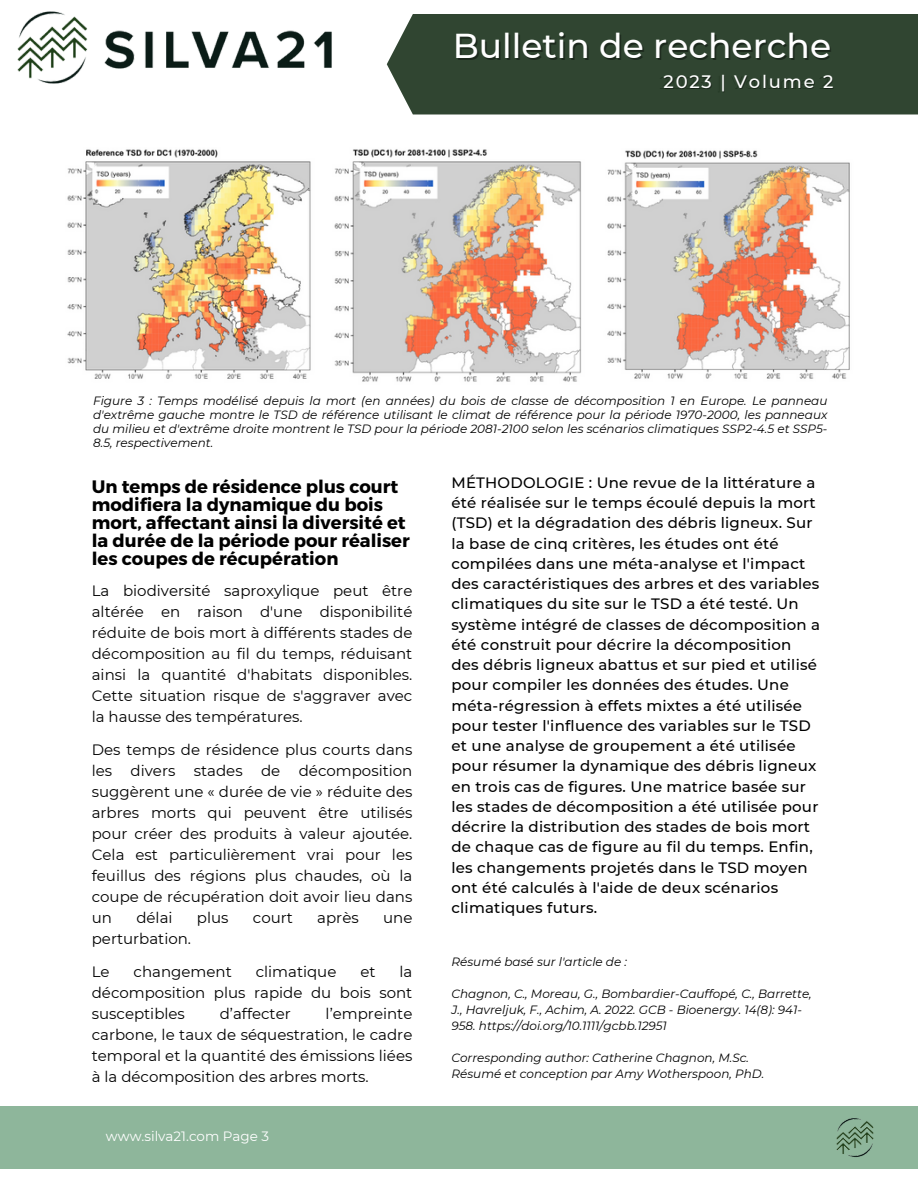
<style>
.page{position:relative;width:918px;height:1188px;background:#fff}
.page>*{position:absolute;margin:0;border:0;box-sizing:border-box;transform-origin:0 0}
.t1{font:500 34.5px "Montserrat";color:#fff}
.t2{font:700 18px/18px "Montserrat";color:#000}
.t3{font:500 18px "Montserrat";letter-spacing:.1em;color:#fff}
.t4{font:500 15px/20.2px "Montserrat";letter-spacing:.015em;color:#000}
.t5{font:15px/21px "Montserrat";color:#000;text-align:justify}
.t6{font:13.5px "Montserrat";color:#fff}
.t7{font:italic 12px/14px "Montserrat";color:#000;text-align:justify}
</style>
<div class="page">
<div style="left:0;top:1106px;width:918px;height:63px;background:#8eb69b"></div>
<img style="left:836px;top:1118px;width:38px;height:39px">
<img style="left:17px;top:11px;width:315px;height:73px">
<img style="left:67px;top:149px;width:244px;height:230px">
<img style="left:334px;top:149px;width:247px;height:233px">
<img style="left:607px;top:150px;width:243px;height:229px">
<div style="left:387px;top:14px;width:531px;height:101px;background:#304531"></div>
<h5 class="t1" style="left:453px;top:25px;width:380px">Bulletin de recherche</h5>
<p class="t3" style="left:664px;top:71px;width:171px">2023 | Volume 2</p>
<p class="t3" style="left:659px;top:71px;width:171px">2023 | Volume 2</p>
<h3 class="t7" style="left:93px;top:393px;width:736px">Figure 3 : Temps modélisé depuis la mort (en années) du bois de classe de décomposition 1 en Europe. Le panneau d'extrême gauche montre le TSD de référence utilisant le climat de référence pour la période 1970-2000, les panneaux du milieu et d'extrême droite montrent le TSD pour la période 2081-2100 selon les scénarios climatiques SSP2-4.5 et SSP5- 8.5, respectivement.</h3>
<p class="t2" style="left:92px;top:477px;width:320px">Un temps de résidence plus court modifiera la dynamique du bois mort, affectant ainsi la diversité et la durée de la période pour réaliser les coupes de récupération</p>
<h2 class="t5" style="left:92px;top:580px;width:322px">La biodiversité saproxylique peut être altérée en raison d'une disponibilité réduite de bois mort à différents stades de décomposition au fil du temps, réduisant ainsi la quantité d'habitats disponibles.<br>Cette situation risque de s'aggraver avec la hausse des températures.</h2>
<h4 class="t5" style="left:92px;top:739px;width:322px">Des temps de résidence plus courts dans les divers stades de décomposition suggèrent une « durée de vie » réduite des arbres morts qui peuvent être utilisés pour créer des produits à valeur ajoutée.<br>Cela est particulièrement vrai pour les feuillus des régions plus chaudes, où la coupe de récupération doit avoir lieu dans un</h4>
<h4 class="t5" style="left:136px;top:907px;width:38px">délai</h4>
<h4 class="t5" style="left:197px;top:907px;width:33px">plus</h4>
<h4 class="t5" style="left:253px;top:907px;width:42px">court</h4>
<h4 class="t5" style="left:317px;top:907px;width:43px">après</h4>
<h4 class="t5" style="left:383px;top:907px;width:31px">une</h4>
<h4 class="t5" style="left:92px;top:928px;width:101px">perturbation.</h4>
<h4 class="t5" style="left:92px;top:961px;width:19px">Le</h4>
<h4 class="t5" style="left:134px;top:961px;width:100px">changement</h4>
<h4 class="t5" style="left:256px;top:961px;width:82px">climatique</h4>
<h4 class="t5" style="left:360px;top:961px;width:17px">et</h4>
<h4 class="t5" style="left:92px;top:961px;width:322px;text-indent:308px">la décomposition plus rapide du bois sont susceptibles</h4>
<h4 class="t5" style="left:92px;top:1003px;width:322px;text-indent:234px">l’empreinte carbone, le taux de séquestration, le cadre temporal et la quantité des émissions liées à la décomposition des arbres morts.</h4>
<h4 class="t5" style="left:220px;top:1003px;width:73px">d’affecter</h4>
<h2 class="t6" style="left:106px;top:1128px;width:165px">www.silva21.com Page 3</h2>
<h4 class="t4" style="left:451px;top:472px;width:370px">MÉTHODOLOGIE : Une revue de la littérature a été réalisée sur le temps écoulé depuis la mort (TSD) et la dégradation des débris ligneux. Sur la base de cinq critères, les études ont été compilées dans une méta-analyse et l'impact des caractéristiques des arbres et des variables climatiques du site sur le TSD a été testé. Un système intégré de classes de décomposition a été construit pour décrire la décomposition des débris ligneux abattus et sur pied et utilisé pour compiler les données des études. Une méta-régression à effets mixtes a été utilisée pour tester l'influence des variables sur le TSD et une analyse de groupement a été utilisée pour résumer la dynamique des débris ligneux en trois cas de figures. Une matrice basée sur les stades de décomposition a été utilisée pour décrire la distribution des stades de bois mort de chaque cas de figure au fil du temps. Enfin, les changements projetés dans le TSD moyen ont été calculés à l'aide de deux scénarios climatiques futurs.</h4>
<p class="t7" style="left:451px;top:955px;width:177px">Résumé basé sur l'article de :</p>
<p class="t7" style="left:451px;top:986px;width:362px;line-height:16px;text-align:left">Chagnon, C., Moreau, G., Bombardier-Cauffopé, C., Barrette,<br>J., Havreljuk, F., Achim, A. 2022. GCB - Bioenergy. 14(8): 941-<br>958. https://doi.org/10.1111/gcbb.12951</p>
<p class="t7" style="left:451px;top:1051px;width:299px">Corresponding author: Catherine Chagnon, M.Sc.</p>
<p class="t7" style="left:451px;top:1067px;width:314px">Résumé et conception par Amy Wotherspoon, PhD.</p>
</div>
